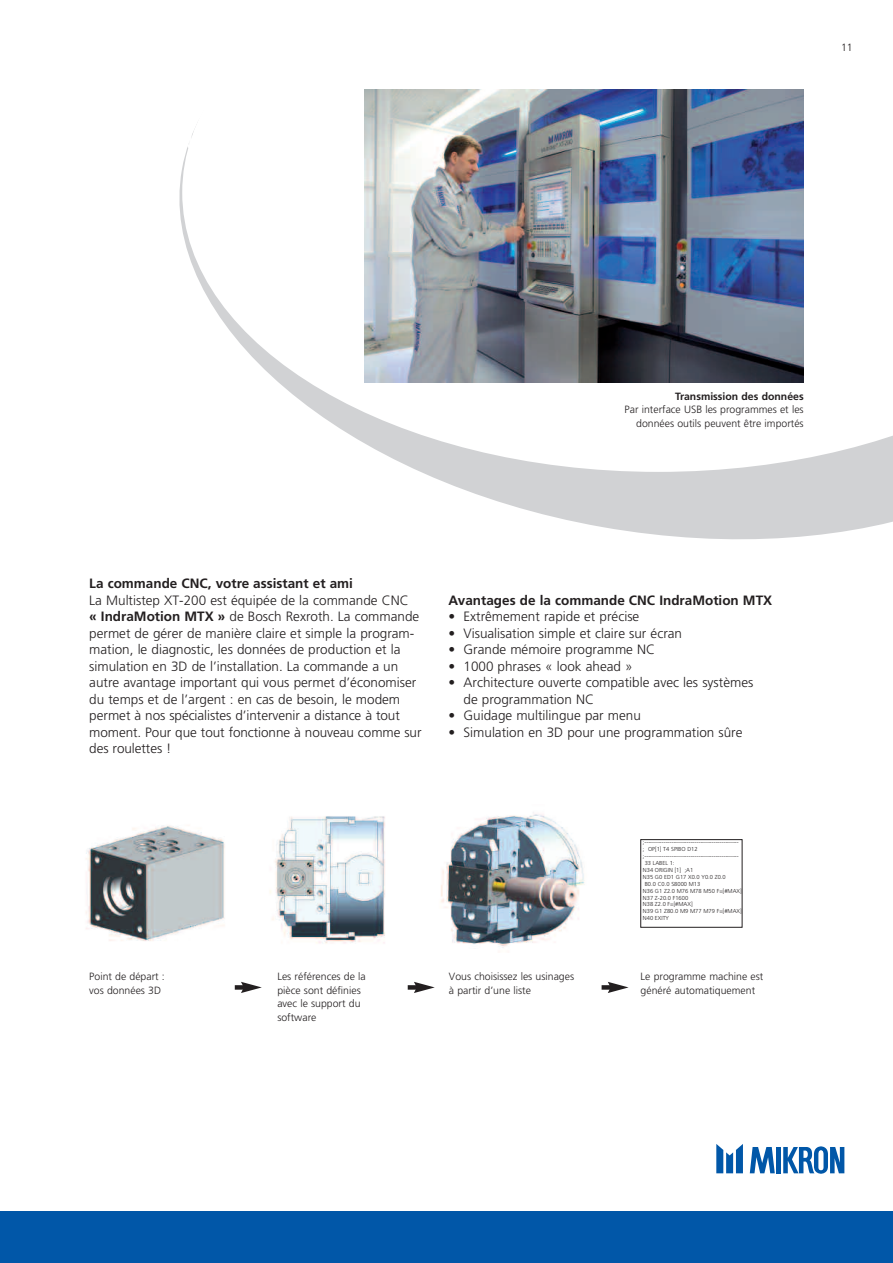
<style>
.page{position:relative;width:893px;height:1263px;background:#fff}
.page>*{position:absolute;margin:0;border:0;box-sizing:border-box;transform-origin:0 0}
.t1{font:300 13.5px/16.5px "Frutiger LT Std";color:#231f20}
.t2{font:700 13.5px "Frutiger LT Std";color:#231f20}
.t3{font:300 10.5px/13.5px "Frutiger LT Std";color:#231f20}
.t4{font:700 10.5px "Frutiger LT Std";color:#231f20}
.t5{font:300 5.85px "Frutiger LT Std";color:#231f20}
.s1{font-weight:700}
</style>
<div class="page">
<svg style="left:179px;top:170px;width:714px;height:370px"></svg>
<svg style="left:182px;top:89px;width:711px;height:383px"></svg>
<div style="left:1px;top:1211px;width:892px;height:52px;background:#0157a8"></div>
<svg style="left:716px;top:1144px;width:27px;height:29px"></svg>
<svg style="left:750px;top:1147px;width:25px;height:26px"></svg>
<hr style="left:776px;top:1147px;width:4px;height:26px;background:#0157a8">
<svg style="left:783px;top:1146px;width:61px;height:28px"></svg>
<img style="left:86px;top:825px;width:139px;height:116px">
<img style="left:365px;top:89px;width:439px;height:293px">
<img style="left:270px;top:816px;width:115px;height:128px">
<img style="left:440px;top:812px;width:144px;height:136px">
<div style="left:235px;top:985px;width:10px;height:5px;background:#231f20"></div>
<svg style="left:241px;top:982px;width:21px;height:11px"></svg>
<div style="left:408px;top:985px;width:10px;height:5px;background:#231f20"></div>
<svg style="left:414px;top:982px;width:21px;height:11px"></svg>
<div style="left:602px;top:985px;width:10px;height:5px;background:#231f20"></div>
<svg style="left:608px;top:982px;width:21px;height:11px"></svg>
<div style="left:0;top:1211px;width:12px;height:52px;background:#0157a8"></div>
<p class="t3" style="left:841px;top:42px;width:13px">11</p>
<p class="t4" style="left:675px;top:392px;width:130px">Transmission des données</p>
<p class="t3" style="left:625px;top:404px;width:181px;text-align:right">Par interface USB les programmes et les données outils peuvent être importés</p>
<p class="t2" style="left:89px;top:578px;width:265px">La commande CNC, votre assistant et ami</p>
<p class="t1" style="left:89px;top:593px;width:334px">La Multistep XT-200 est équipée de la commande CNC<br><span class="s1">« IndraMotion MTX »</span> de Bosch Rexroth. La commande permet de gérer de manière claire et simple la program&shy;mation, le diagnostic, les données de production et la simulation en 3D de l’installation. La commande a un autre avantage important qui vous permet d’économiser du temps et de l’argent : en cas de besoin, le modem permet à nos spécialistes d’intervenir a distance à tout moment. Pour que tout fonctionne à nouveau comme sur des roulettes !</p>
<p class="t2" style="left:449px;top:595px;width:325px">Avantages de la commande CNC IndraMotion MTX</p>
<p class="t1" style="left:449px;top:609px;width:192px">• Extrêmement rapide et précise</p>
<p class="t1" style="left:449px;top:626px;width:235px">• Visualisation simple et claire sur écran</p>
<p class="t1" style="left:449px;top:642px;width:208px">• Grande mémoire programme NC</p>
<p class="t1" style="left:449px;top:659px;width:186px">• 1000 phrases « look ahead »</p>
<p class="t1" style="left:463px;top:675px;width:291px;text-indent:-15px">• Architecture ouverte compatible avec les systèmes de programmation NC</p>
<p class="t1" style="left:449px;top:708px;width:194px">• Guidage multilingue par menu</p>
<p class="t1" style="left:449px;top:725px;width:295px">• Simulation en 3D pour une programmation sûre</p>
<p class="t5" style="left:643px;top:840px;width:97px">;-------------------------------------------------</p>
<p class="t5" style="left:643px;top:847px;width:56px">; OP[1] T4 SPIBO D12</p>
<p class="t5" style="left:643px;top:853px;width:97px">;-------------------------------------------------</p>
<p class="t5" style="left:645px;top:860px;width:31px">33 LABEL 1:</p>
<p class="t5" style="left:643px;top:867px;width:52px">N34 ORIGIN [1] ;A1</p>
<p class="t5" style="left:643px;top:874px;width:84px">N35 G0 ED1 G17 X0.0 Y0.0 Z0.0</p>
<p class="t5" style="left:645px;top:881px;width:57px">B0.0 C0.0 S8000 M13</p>
<p class="t5" style="left:643px;top:888px;width:100px">N36 G1 Z2.0 M76 M78 M50 F=[#MAX]</p>
<p class="t5" style="left:643px;top:895px;width:47px">N37 Z-20.0 F1600</p>
<p class="t5" style="left:643px;top:902px;width:51px">N38 Z2.0 F=[#MAX]</p>
<p class="t5" style="left:643px;top:909px;width:100px">N39 G1 Z80.0 M9 M77 M79 F=[#MAX]</p>
<p class="t5" style="left:643px;top:916px;width:28px">N40 EXITY</p>
<p class="t3" style="left:89px;top:971px;width:77px">Point de départ : vos données 3D</p>
<p class="t3" style="left:277px;top:971px;width:90px">Les références de la pièce sont définies avec le support du software</p>
<p class="t3" style="left:449px;top:971px;width:127px">Vous choisissez les usinages à partir d’une liste</p>
<p class="t3" style="left:641px;top:971px;width:124px">Le programme machine est généré automatiquement</p>
</div>
